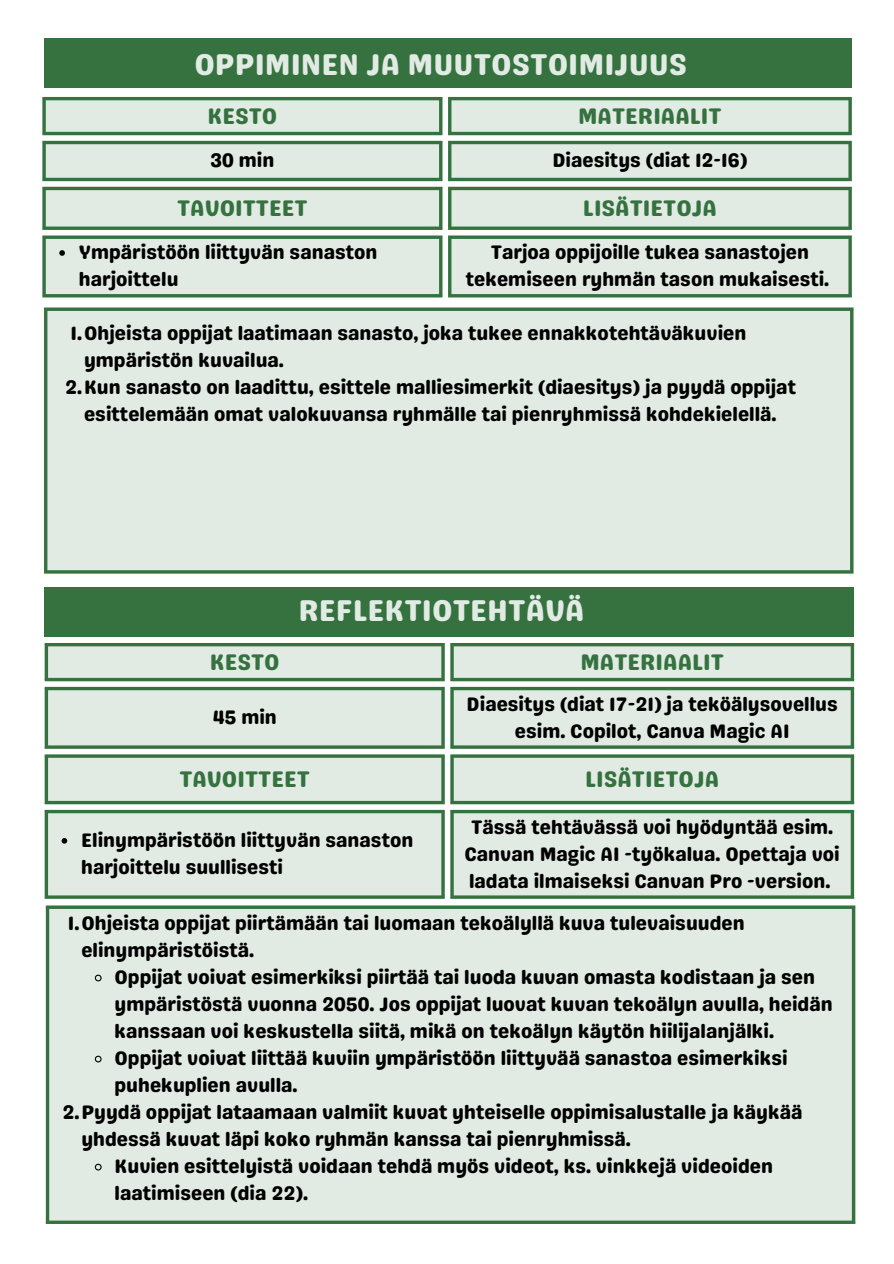
<style>
.page{position:relative;width:894px;height:1264px;background:#fff}
.page>*{position:absolute;margin:0;border:0;box-sizing:border-box;transform-origin:0 0}
.t1{font:30px "Genty Sans";color:#e1ebe3}
.t2{font:22.5px "Genty Sans";color:#357240}
.t3{font:19.5px/27px "Genty Sans";color:#000}
</style>
<div class="page">
<div style="left:44px;top:307px;width:809px;height:266px;background:#e1ebe3"></div>
<hr style="left:44px;top:311px;width:3px;height:259px;background:#357240">
<svg style="left:850px;top:311px;width:3px;height:259px"></svg>
<svg style="left:44px;top:307px;width:809px;height:4px;background:#4f8458"></svg>
<hr style="left:44px;top:570px;width:809px;height:3px;background:#357240">
<div style="left:44px;top:38px;width:807px;height:49px;background:#357240"></div>
<svg style="left:42px;top:97px;width:809px;height:200px;background:#e1ebe3"></svg>
<svg style="left:59px;top:250px;width:6px;height:6px"></svg>
<svg style="left:42px;top:100px;width:4px;height:32px"></svg>
<hr style="left:439px;top:100px;width:3px;height:32px;background:#357240">
<hr style="left:42px;top:97px;width:400px;height:3px;background:#357240">
<hr style="left:42px;top:132px;width:400px;height:3px;background:#357240">
<hr style="left:448px;top:100px;width:3px;height:32px;background:#357240">
<hr style="left:848px;top:100px;width:3px;height:32px;background:#357240">
<hr style="left:448px;top:97px;width:403px;height:3px;background:#357240">
<hr style="left:448px;top:132px;width:403px;height:3px;background:#357240">
<svg style="left:42px;top:144px;width:4px;height:34px"></svg>
<hr style="left:439px;top:144px;width:3px;height:34px;background:#357240">
<hr style="left:42px;top:141px;width:400px;height:3px;background:#357240">
<hr style="left:42px;top:178px;width:400px;height:3px;background:#357240">
<hr style="left:448px;top:144px;width:3px;height:34px;background:#357240">
<hr style="left:848px;top:144px;width:3px;height:34px;background:#357240">
<hr style="left:448px;top:141px;width:403px;height:3px;background:#357240">
<hr style="left:448px;top:178px;width:403px;height:3px;background:#357240">
<svg style="left:42px;top:190px;width:4px;height:36px"></svg>
<hr style="left:439px;top:190px;width:3px;height:36px;background:#357240">
<hr style="left:42px;top:187px;width:400px;height:3px;background:#357240">
<svg style="left:42px;top:226px;width:400px;height:4px;background:#4f8458"></svg>
<hr style="left:448px;top:190px;width:3px;height:36px;background:#357240">
<hr style="left:848px;top:190px;width:3px;height:36px;background:#357240">
<hr style="left:448px;top:187px;width:403px;height:3px;background:#357240">
<svg style="left:448px;top:226px;width:403px;height:4px;background:#4f8458"></svg>
<svg style="left:42px;top:239px;width:4px;height:55px"></svg>
<hr style="left:439px;top:239px;width:3px;height:55px;background:#357240">
<svg style="left:42px;top:235px;width:400px;height:4px;background:#51855b"></svg>
<hr style="left:42px;top:294px;width:400px;height:3px;background:#357240">
<hr style="left:448px;top:239px;width:3px;height:55px;background:#357240">
<hr style="left:848px;top:239px;width:3px;height:55px;background:#357240">
<svg style="left:448px;top:235px;width:403px;height:4px;background:#51855a"></svg>
<hr style="left:448px;top:294px;width:403px;height:3px;background:#357240">
<div style="left:45px;top:587px;width:808px;height:49px;background:#357240"></div>
<svg style="left:45px;top:643px;width:808px;height:255px;background:#e0eae2"></svg>
<svg style="left:62px;top:838px;width:5px;height:5px"></svg>
<hr style="left:45px;top:646px;width:3px;height:32px;background:#357240">
<hr style="left:441px;top:646px;width:3px;height:32px;background:#357240">
<hr style="left:45px;top:643px;width:399px;height:3px;background:#357240">
<hr style="left:45px;top:678px;width:399px;height:3px;background:#357240">
<hr style="left:450px;top:646px;width:3px;height:32px;background:#357240">
<hr style="left:850px;top:646px;width:3px;height:32px;background:#357240">
<hr style="left:450px;top:643px;width:403px;height:3px;background:#357240">
<hr style="left:450px;top:678px;width:403px;height:3px;background:#357240">
<hr style="left:45px;top:690px;width:3px;height:55px;background:#357240">
<hr style="left:441px;top:690px;width:3px;height:55px;background:#357240">
<hr style="left:45px;top:687px;width:399px;height:3px;background:#357240">
<hr style="left:45px;top:745px;width:399px;height:3px;background:#357240">
<hr style="left:450px;top:690px;width:3px;height:55px;background:#357240">
<hr style="left:850px;top:690px;width:3px;height:55px;background:#357240">
<hr style="left:450px;top:687px;width:403px;height:3px;background:#357240">
<hr style="left:450px;top:745px;width:403px;height:3px;background:#357240">
<hr style="left:45px;top:757px;width:3px;height:43px;background:#357240">
<hr style="left:441px;top:757px;width:3px;height:43px;background:#357240">
<hr style="left:45px;top:754px;width:399px;height:3px;background:#357240">
<svg style="left:45px;top:800px;width:399px;height:4px;background:#5a8c63"></svg>
<hr style="left:450px;top:757px;width:3px;height:43px;background:#357240">
<hr style="left:850px;top:757px;width:3px;height:43px;background:#357240">
<hr style="left:450px;top:754px;width:403px;height:3px;background:#357240">
<svg style="left:450px;top:800px;width:403px;height:4px;background:#5a8c63"></svg>
<hr style="left:45px;top:813px;width:3px;height:82px;background:#357240">
<hr style="left:441px;top:813px;width:3px;height:82px;background:#357240">
<svg style="left:45px;top:809px;width:399px;height:4px;background:#61906a"></svg>
<hr style="left:45px;top:895px;width:399px;height:3px;background:#357240">
<hr style="left:450px;top:813px;width:3px;height:82px;background:#357240">
<hr style="left:850px;top:813px;width:3px;height:82px;background:#357240">
<svg style="left:450px;top:809px;width:403px;height:4px;background:#61906a"></svg>
<hr style="left:450px;top:895px;width:403px;height:3px;background:#357240">
<div style="left:46px;top:905px;width:809px;height:318px;background:#e1ebe3"></div>
<hr style="left:46px;top:908px;width:3px;height:312px;background:#357240">
<svg style="left:851px;top:908px;width:4px;height:312px"></svg>
<hr style="left:46px;top:905px;width:809px;height:3px;background:#357240">
<hr style="left:46px;top:1220px;width:809px;height:3px;background:#357240">
<svg style="left:94px;top:974px;width:8px;height:8px"></svg>
<svg style="left:94px;top:1055px;width:8px;height:8px"></svg>
<svg style="left:94px;top:1163px;width:8px;height:8px"></svg>
<h1 class="t1" style="left:194px;top:47px;width:494px">OPPIMINEN JA MUUTOSTOIMIJUUS</h1>
<p class="t2" style="left:207px;top:103px;width:71px">KESTO</p>
<p class="t2" style="left:578px;top:103px;width:145px">MATERIAALIT</p>
<p class="t3" style="left:210px;top:146px;width:66px">30 min</p>
<p class="t3" style="left:552px;top:146px;width:196px">Diaesitys (diat 12-16)</p>
<p class="t2" style="left:177px;top:195px;width:132px">TAVOITTEET</p>
<p class="t2" style="left:582px;top:195px;width:135px">LISÄTIETOJA</p>
<p class="t3" style="left:79px;top:239px;width:300px">Ympäristöön liittyvän sanaston harjoittelu</p>
<p class="t3" style="left:465px;top:239px;width:365px;text-align:center">Tarjoa oppijoille tukea sanastojen tekemiseen ryhmän tason mukaisesti.</p>
<p class="t3" style="left:84px;top:319px;width:663px;text-indent:-14px">1.Ohjeista oppijat laatimaan sanasto, joka tukee ennakkotehtäväkuvien ympäristön kuvailua.</p>
<p class="t3" style="left:65px;top:373px;width:732px;text-align:center">2.Kun sanasto on laadittu, esittele malliesimerkit (diaesitys) ja pyydä oppijat esittelemään omat valokuvansa ryhmälle tai pienryhmissä kohdekielellä.</p>
<p class="t1" style="left:298px;top:592px;width:287px">REFLEKTIOTEHTÄVÄ</p>
<p class="t2" style="left:210px;top:648px;width:71px">KESTO</p>
<p class="t2" style="left:580px;top:648px;width:145px">MATERIAALIT</p>
<h1 class="t3" style="left:212px;top:703px;width:66px">45 min</h1>
<p class="t3" style="left:466px;top:690px;width:372px;text-align:center">Diaesitys (diat 17-21) ja teköälysovellus esim. Copilot, Canva Magic AI</p>
<p class="t2" style="left:179px;top:765px;width:132px">TAVOITTEET</p>
<p class="t2" style="left:585px;top:765px;width:135px">LISÄTIETOJA</p>
<p class="t3" style="left:81px;top:826px;width:333px">Elinympäristöön liittyvän sanaston harjoittelu suullisesti</p>
<p class="t3" style="left:464px;top:813px;width:376px;text-align:center">Tässä tehtävässä voi hyödyntää esim.<br>Canvan Magic AI -työkalua. Opettaja voi ladata ilmaiseksi Canvan Pro -version.</p>
<p class="t3" style="left:81px;top:909px;width:664px;text-indent:-14px">1.Ohjeista oppijat piirtämään tai luomaan tekoälyllä kuva tulevaisuuden elinympäristöistä.</p>
<p class="t3" style="left:114px;top:963px;width:719px">Oppijat voivat esimerkiksi piirtää tai luoda kuvan omasta kodistaan ja sen ympäristöstä vuonna 2050. Jos oppijat luovat kuvan tekoälyn avulla, heidän kanssaan voi keskustella siitä, mikä on tekoälyn käytön hiilijalanjälki.</p>
<p class="t3" style="left:114px;top:1044px;width:674px">Oppijat voivat liittää kuviin ympäristöön liittyvää sanastoa esimerkiksi puhekuplien avulla.</p>
<p class="t3" style="left:81px;top:1098px;width:722px;text-indent:-19px">2.Pyydä oppijat lataamaan valmiit kuvat yhteiselle oppimisalustalle ja käykää yhdessä kuvat läpi koko ryhmän kanssa tai pienryhmissä.</p>
<p class="t3" style="left:114px;top:1152px;width:659px">Kuvien esittelyistä voidaan tehdä myös videot, ks. vinkkejä videoiden laatimiseen (dia 22).</p>
</div>
